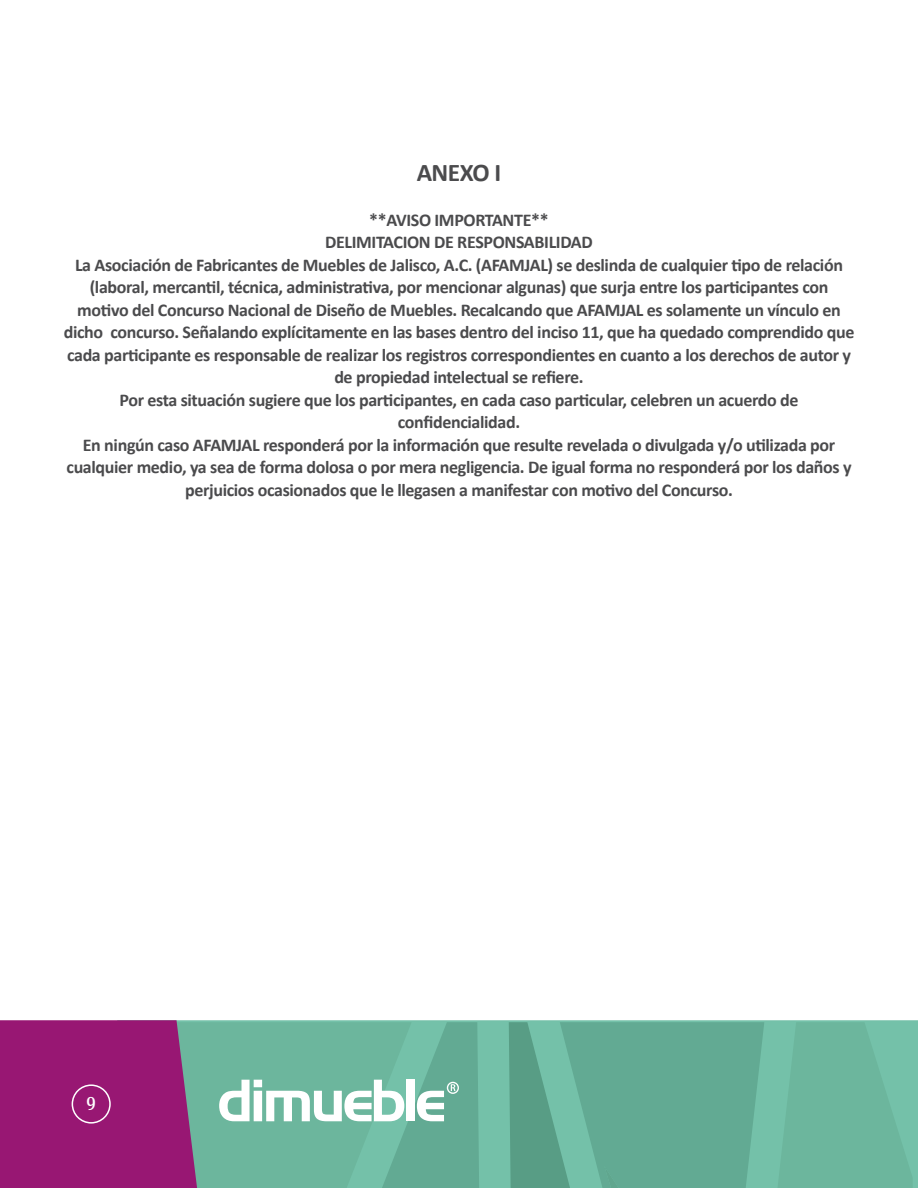
<style>
.page{position:relative;width:918px;height:1188px;background:#fff}
.page>*{position:absolute;margin:0;border:0;box-sizing:border-box;transform-origin:0 0}
.t1{font:700 25.5px "Calibri";letter-spacing:-.02em;color:#4b4b4d}
.t2{font:19.5px "Castle T";color:#fff}
.t3{font:700 18px/22.5px "Calibri";letter-spacing:-.02em;color:#4b4b4d;text-align:center}
</style>
<div class="page">
<div style="left:479px;top:1020px;width:439px;height:168px;background:#74c1a9"></div>
<svg style="left:777px;top:1022px;width:136px;height:166px;background:#6db89f"></svg>
<svg style="left:509px;top:1022px;width:255px;height:166px;background:#63ab94"></svg>
<svg style="left:0;top:1020px;width:479px;height:168px;background:#857c92"></svg>
<h1 class="t1" style="left:417px;top:156px;width:86px">ANEXO I</h1>
<p class="t3" style="left:64px;top:208px;width:792px">**AVISO IMPORTANTE**<br>DELIMITACION DE RESPONSABILIDAD<br>La Asociación de Fabricantes de Muebles de Jalisco, A.C. (AFAMJAL) se deslinda de cualquier tipo de relación (laboral, mercantil, técnica, administrativa, por mencionar algunas) que surja entre los participantes con motivo del Concurso Nacional de Diseño de Muebles. Recalcando que AFAMJAL es solamente un vínculo en dicho concurso. Señalando explícitamente en las bases dentro del inciso 11, que ha quedado comprendido que cada participante es responsable de realizar los registros correspondientes en cuanto a los derechos de autor y de propiedad intelectual se refiere.<br>Por esta situación sugiere que los participantes, en cada caso particular, celebren un acuerdo de confidencialidad.<br>En ningún caso AFAMJAL responderá por la información que resulte revelada o divulgada y/o utilizada por cualquier medio, ya sea de forma dolosa o por mera negligencia. De igual forma no responderá por los daños y perjuicios ocasionados que le llegasen a manifestar con motivo del Concurso.</p>
<p class="t2" style="left:86px;top:1093px;width:11px">9</p>
</div>
